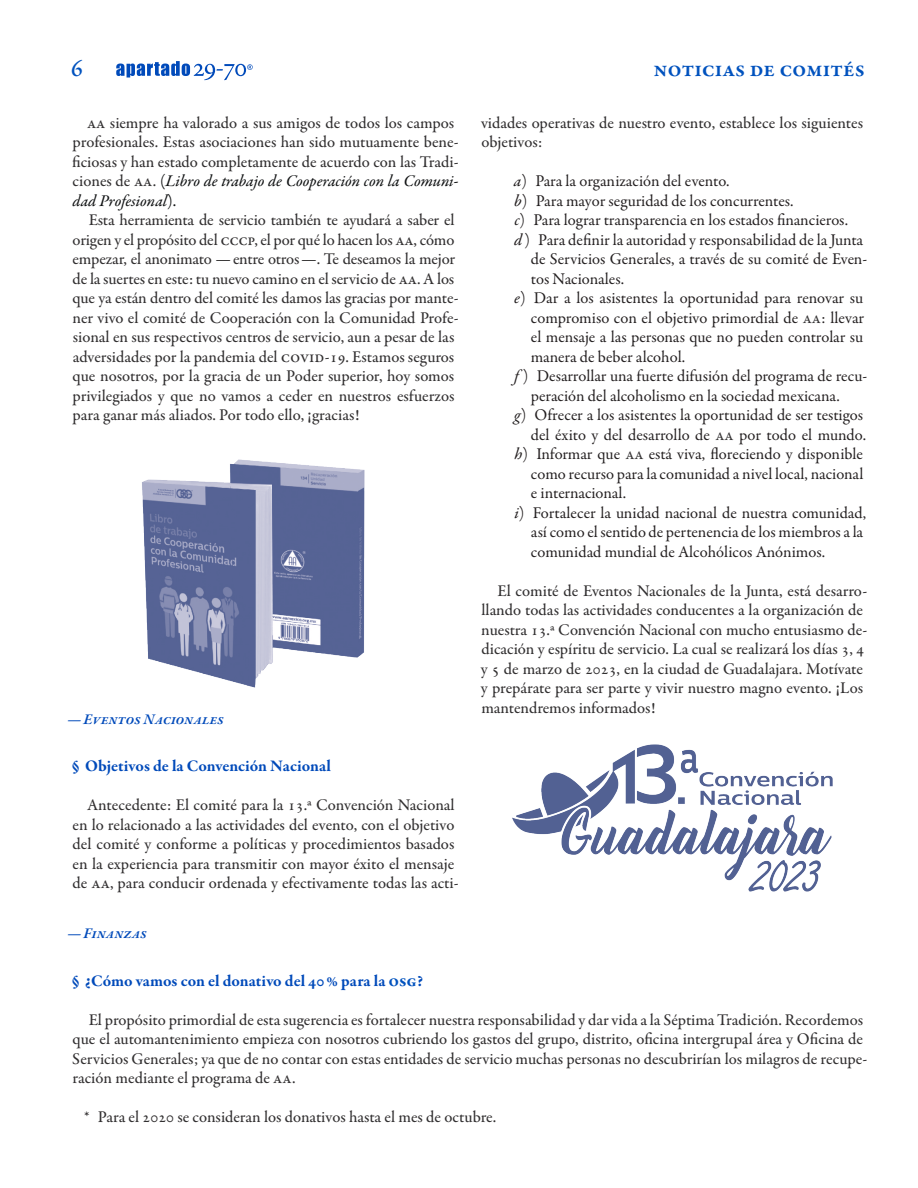
<style>
.page{position:relative;width:918px;height:1188px;background:#fff}
.page>*{position:absolute;margin:0;border:0;box-sizing:border-box;transform-origin:0 0}
.t1{font:500 27px "Garamond Premr Pro";color:#0052be}
.Antetítulo{font:600 22.5px "Garamond Premr Pro";color:#0052be}
.Ordinario{font:500 16.5px/19.5px "Garamond Premr Pro";color:#312f30}
.Apartado_2__ss__-_in{font:16.5px/19.5px "Garamond Premr Pro";color:#231f20}
.Apartado_2__final{font:16.5px/19.5px "Garamond Premr Pro";color:#231f20}
.Subtítulo_1{font:700 16.5px "Garamond Premr Pro";letter-spacing:-.005em;color:#004aba}
.Apartado_2__inicial{font:16.5px "Garamond Premr Pro";color:#231f20}
.Titulillo{font:italic 600 15px "Garamond Premr Pro";letter-spacing:.02em;color:#004aba}
.s1{color:#111314}
.s2{font-family:"Garamond Premr Pro Med It";font-weight:400;color:#111314}
.s3{font-family:"Garamond Premr Pro Med It"}
.s4{color:#312f30}
.s5{color:#0052be}
</style>
<div class="page">
<svg style="left:116px;top:61px;width:137px;height:19px"></svg>
<img style="left:512px;top:744px;width:321px;height:148px">
<img style="left:142px;top:459px;width:223px;height:229px">
<h1 class="t1" style="left:71px;top:52px;width:14px">6</h1>
<p class="Antetítulo" style="left:654px;top:56px;width:212px">noticias de comités</p>
<p class="Ordinario" style="left:72px;top:113px;width:388px;text-indent:15px">aa siempre ha valorado a sus amigos de todos los campos profesionales. Estas asociaciones han sido mutuamente bene&shy;ficiosas y han estado completamente de acuerdo con las Tradi&shy;ciones de aa . <span class="s1">(</span><span class="s2">Libro de trabajo de Cooperación con la Comuni&shy;dad Profesional</span><span class="s1">).</span></p>
<p class="Ordinario" style="left:73px;top:210px;width:388px;text-indent:16px">Esta herramienta de servicio también te ayudará a saber el origen y el propósito del cccp, el por qué lo hacen los aa, cómo empezar, el anonimato —entre otros—. Te deseamos la mejor de la suertes en este: tu nuevo camino en el servicio de aa . A los que ya están dentro del comité les damos las gracias por mante&shy;ner vivo el comité de Cooperación con la Comunidad Profe&shy;sional en sus respectivos centros de servicio, aun a pesar de las adversidades por la pandemia del covid-19. Estamos seguros que nosotros, por la gracia de un Poder superior, hoy somos privilegiados y que no vamos a ceder en nuestros esfuerzos para ganar más aliados. Por todo ello, ¡gracias!</p>
<p class="Ordinario" style="left:481px;top:113px;width:384px">vidades operativas de nuestro evento, establece los siguientes objetivos:</p>
<p class="Apartado_2__inicial" style="left:514px;top:171px;width:217px"><span class="s3">a</span>) Para la organización del evento.</p>
<p class="Apartado_2__ss__-_in" style="left:514px;top:191px;width:281px"><span class="s3">b</span>) Para mayor seguridad de los concurrentes.</p>
<p class="Apartado_2__ss__-_in" style="left:514px;top:210px;width:335px"><span class="s3">c</span>) Para lograr transparencia en los estados financieros.</p>
<p class="Apartado_2__ss__-_in" style="left:531px;top:230px;width:338px;text-indent:-17px"><span class="s3">d</span> ) Para definir la autoridad y responsabilidad de la Junta de Servicios Generales, a través de su comité de Even&shy;tos Nacionales.</p>
<p class="Apartado_2__ss__-_in" style="left:531px;top:288px;width:335px;text-align:justify;text-indent:-16px"><span class="s3">e</span>) Dar a los asistentes la oportunidad para renovar su compromiso con el objetivo primordial de <span class="s4">aa</span>: llevar el mensaje a las personas que no pueden controlar su manera de beber alcohol.</p>
<p class="Apartado_2__ss__-_in" style="left:531px;top:366px;width:338px;text-indent:-16px"><span class="s3">f</span> ) Desarrollar una fuerte difusión del programa de recu&shy;peración del alcoholismo en la sociedad mexicana.</p>
<p class="Apartado_2__ss__-_in" style="left:514px;top:405px;width:353px;text-align:right"><span class="s3">g</span>) Ofrecer a los asistentes la oportunidad de ser testigos del éxito y del desarrollo de <span class="s4">aa</span> por todo el mundo.</p>
<p class="Apartado_2__ss__-_in" style="left:531px;top:444px;width:334px;text-align:justify;text-indent:-17px"><span class="s3">h</span>) Informar que <span class="s4">aa</span> está viva, floreciendo y disponible como recurso para la comunidad a nivel local, nacional e internacional.</p>
<p class="Apartado_2__final" style="left:531px;top:503px;width:337px;text-indent:-16px"><span class="s3">i</span>) Fortalecer la unidad nacional de nuestra comunidad, así como el sentido de pertenencia de los miembros a la comunidad mundial de Alcohólicos Anónimos.</p>
<p class="Ordinario" style="left:481px;top:581px;width:388px;text-indent:17px">El comité de Eventos Nacionales de la Junta, está desarro&shy;llando todas las actividades conducentes a la organización de nuestra 13.ª Convención Nacional con mucho entusiasmo de&shy;dicación y espíritu de servicio. La cual se realizará los días 3, 4 y 5 de marzo de 2023, en la ciudad de Guadalajara. Motívate y prepárate para ser parte y vivir nuestro magno evento. ¡Los mantendremos informados!</p>
<p class="Titulillo" style="left:67px;top:710px;width:158px">—Eventos Nacionales</p>
<p class="Subtítulo_1" style="left:72px;top:756px;width:261px">§ Objetivos de la Convención Nacional</p>
<p class="Ordinario" style="left:73px;top:795px;width:387px;text-indent:15px">Antecedente: El comité para la 13.ª Convención Nacional en lo relacionado a las actividades del evento, con el objetivo del comité y conforme a políticas y procedimientos basados en la experiencia para transmitir con mayor éxito el mensaje de aa, para conducir ordenada y efectivamente todas las acti-</p>
<p class="Titulillo" style="left:67px;top:924px;width:81px">—Finanzas</p>
<p class="Subtítulo_1" style="left:72px;top:970px;width:353px">§ ¿Cómo vamos con el donativo del 40% para la <span class="s5">osg</span>?</p>
<p class="Ordinario" style="left:72px;top:1010px;width:797px;text-indent:16px">El propósito primordial de esta sugerencia es fortalecer nuestra responsabilidad y dar vida a la Séptima Tradición. Recordemos que el automantenimiento empieza con nosotros cubriendo los gastos del grupo, distrito, oficina intergrupal área y Oficina de Servicios Generales; ya que de no contar con estas entidades de servicio muchas personas no descubrirían los milagros de recupe&shy;ración mediante el programa de aa .</p>
<p class="Ordinario" style="left:84px;top:1107px;width:414px">* Para el 2020 se consideran los donativos hasta el mes de octubre.</p>
</div>
